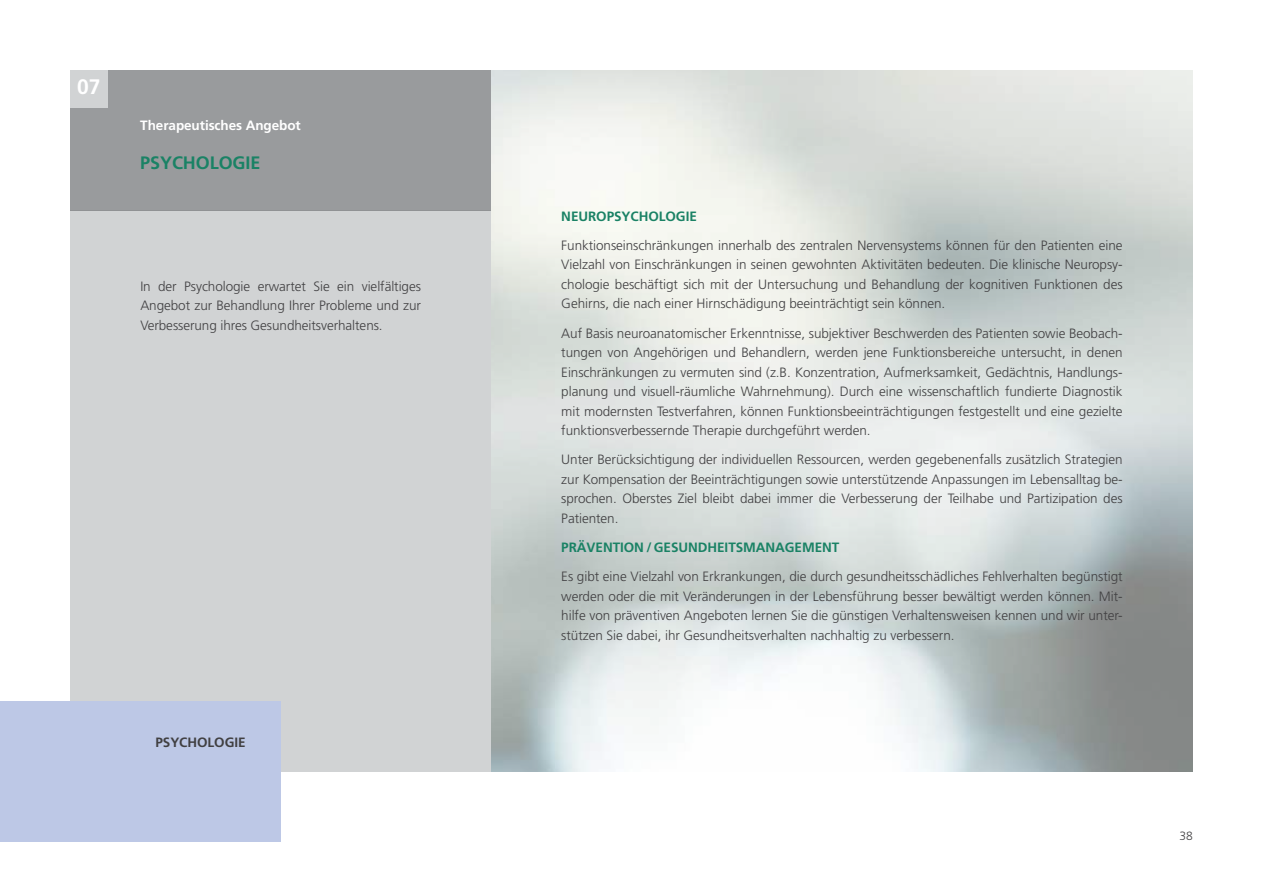
<style>
.page{position:relative;width:1263px;height:893px;background:#fff}
.page>*{position:absolute;margin:0;border:0;box-sizing:border-box;transform-origin:0 0}
.t1{font:700 21px "Frutiger LT";color:#fff}
.t2{font:700 18px "Frutiger LT";letter-spacing:-.005em;color:#1a8265}
.t3{font:300 13.5px/19.5px "Frutiger LT";letter-spacing:-.005em;color:#414042;text-align:justify}
.t4{font:700 13.5px "Frutiger LT";letter-spacing:-.005em;color:#1a8265}
.t5{font:700 13.5px "Frutiger LT";letter-spacing:-.005em;color:#fff}
.t6{font:700 13.5px "Frutiger LT";letter-spacing:-.005em;color:#414042}
.t7{font:300 12px "Frutiger LT";color:#414042}
</style>
<div class="page">
<div style="left:70px;top:210px;width:421px;height:562px;background:#d1d3d4"></div>
<div style="left:70px;top:70px;width:421px;height:140px;background:#999b9d"></div>
<div style="left:70px;top:70px;width:37px;height:37px;background:#d1d3d4"></div>
<div style="left:0;top:702px;width:281px;height:140px;background:#bdc8e6"></div>
<h1 class="t1" style="left:77px;top:74px;width:25px">07</h1>
<p class="t5" style="left:140px;top:118px;width:162px">THERAPEUTISCHES ANGEBOT</p>
<h2 class="t2" style="left:140px;top:153px;width:45px">PSYCHO</h2>
<h2 class="t2" style="left:210px;top:153px;width:52px">LOGIE</h2>
<p class="t3" style="left:140px;top:277px;width:282px">In der Psychologie erwartet Sie ein vielfältiges Angebot zur Behandlung Ihrer Probleme und zur Verbesserung ihres Gesundheitsverhaltens.</p>
<p class="t6" style="left:155px;top:734px;width:34px">PSYCHO</p>
<p class="t6" style="left:208px;top:734px;width:39px">LOGIE</p>
<p class="t4" style="left:561px;top:208px;width:37px">NEUROP</p>
<p class="t4" style="left:614px;top:208px;width:27px">SYCHO</p>
<p class="t4" style="left:659px;top:208px;width:39px">LOGIE</p>
<p class="t3" style="left:561px;top:236px;width:563px">Funktionseinschränkungen innerhalb des zentralen Nervensystems können für den Patienten eine Vielzahl von Einschränkungen in seinen gewohnten Aktivitäten bedeuten. Die klinische Neuropsy&shy;chologie beschäftigt sich mit der Untersuchung und Behandlung der kognitiven Funktionen des Gehirns, die nach einer Hirnschädigung beeinträchtigt sein können.</p>
<p class="t3" style="left:561px;top:323px;width:563px">Auf Basis neuroanatomischer Erkenntnisse, subjektiver Beschwerden des Patienten sowie Beobach&shy;tungen von Angehörigen und Behandlern, werden jene Funktionsbereiche untersucht, in denen Einschränkungen zu vermuten sind (z.B. Konzentration, Aufmerksamkeit, Gedächtnis, Handlungs&shy;planung und visuell-räumliche Wahrnehmung). Durch eine wissenschaftlich fundierte Diagnostik mit modernsten Testverfahren, können Funktionsbeeinträchtigungen festgestellt und eine gezielte funktionsverbessernde Therapie durchgeführt werden.</p>
<p class="t3" style="left:561px;top:450px;width:563px">Unter Berücksichtigung der individuellen Ressourcen, werden gegebenenfalls zusätzlich Strategien zur Kompensation der Beeinträchtigungen sowie unterstützende Anpassungen im Lebensalltag be&shy;sprochen. Oberstes Ziel bleibt dabei immer die Verbesserung der Teilhabe und Partizipation des Patienten.</p>
<p class="t4" style="left:561px;top:539px;width:279px">PRÄVENTION / GESUNDH EITSMANAGEM ENT</p>
<p class="t3" style="left:561px;top:567px;width:563px">Es gibt eine Vielzahl von Erkrankungen, die durch gesundheitsschädliches Fehlverhalten begünstigt werden oder die mit Veränderungen in der Lebensführung besser bewältigt werden können. Mit&shy;hilfe von präventiven Angeboten lernen Sie die günstigen Verhaltensweisen kennen und wir unter&shy;stützen Sie dabei, ihr Gesundheitsverhalten nachhaltig zu verbessern.</p>
<p class="t7" style="left:1179px;top:829px;width:15px">38</p>
</div>
